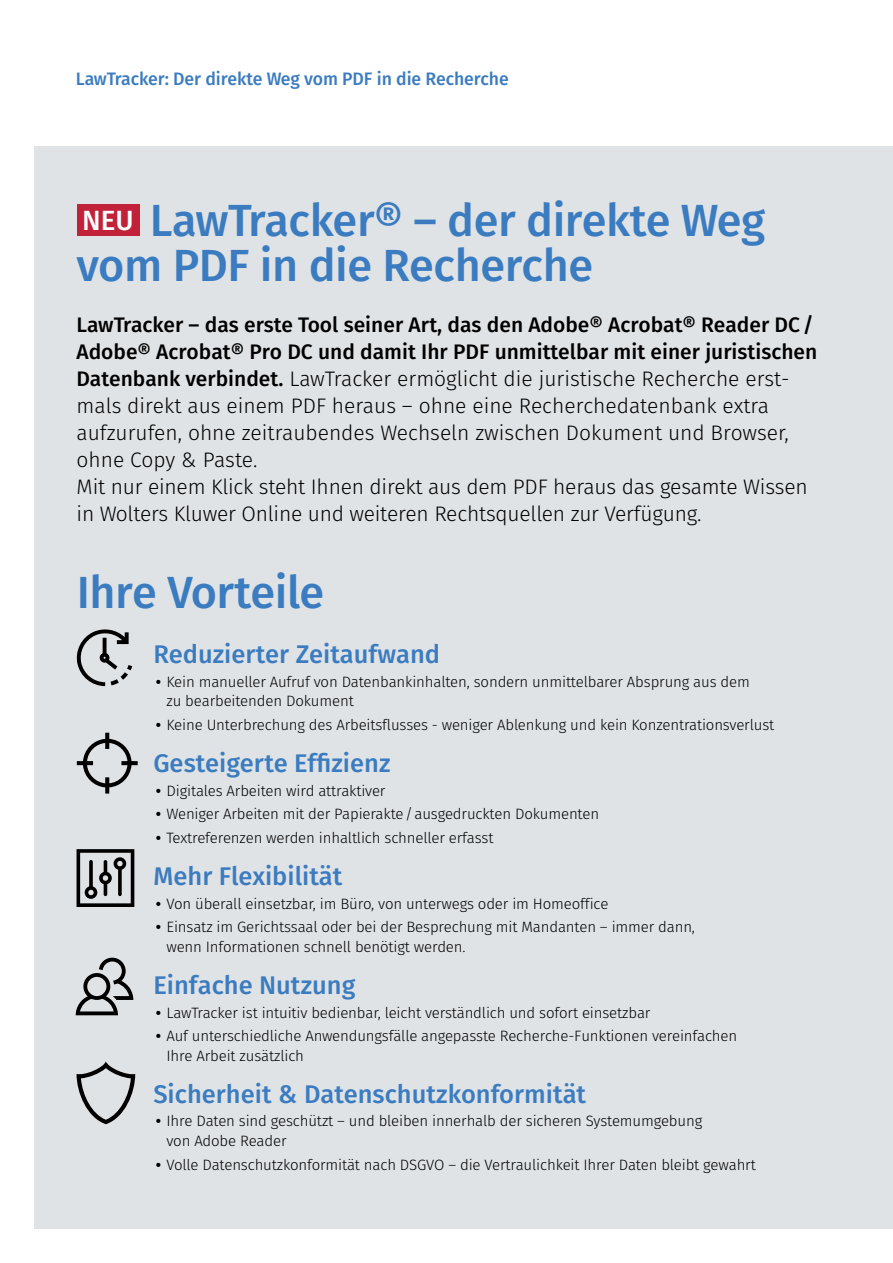
<style>
.page{position:relative;width:893px;height:1263px;background:#fff}
.page>*{position:absolute;margin:0;border:0;box-sizing:border-box;transform-origin:0 0}
.t1{font:500 45px/45px "Fira Sans";letter-spacing:-.01em;color:#3b7cc0}
.t2{font:500 25.5px "Fira Sans";color:#3b7cc0}
.t3{font:300 21px/27px "Fira Sans";color:#000}
.t4{font:500 18px "Fira Sans";letter-spacing:-.005em;color:#3b7cc0}
.t5{font:300 15px/19.5px "Fira Sans";letter-spacing:-.01em;color:#000}
.s1{font-size:27.75px;color:#fff}
.s2{font-weight:500}
</style>
<div class="page">
<div style="left:34px;top:147px;width:859px;height:1082px;background:#e0e3e6"></div>
<div style="left:77px;top:204px;width:62px;height:32px;background:#c12139"></div>
<svg style="left:76px;top:629px;width:56px;height:57px"></svg>
<svg style="left:77px;top:733px;width:61px;height:60px"></svg>
<svg style="left:77px;top:849px;width:57px;height:58px"></svg>
<svg style="left:76px;top:958px;width:57px;height:57px"></svg>
<svg style="left:77px;top:1061px;width:58px;height:63px"></svg>
<p class="t4" style="left:76px;top:64px;width:434px">LawTracker: Der direkte Weg vom PDF in die Recherche</p>
<h1 class="t1" style="left:77px;top:195px;width:690px"><span class="s1">NEU</span> LawTracker® – der direkte Weg vom PDF in die Recherche</h1>
<p class="t3" style="left:77px;top:311px;width:742px"><span class="s2">LawTracker – das erste Tool seiner Art, das den Adobe® Acrobat® Reader DC/ Adobe® Acrobat® Pro DC und damit Ihr PDF unmittelbar mit einer juristischen Datenbank verbindet.</span> LawTracker ermöglicht die juristische Recherche erst&shy;mals direkt aus einem PDF heraus – ohne eine Recherchedatenbank extra aufzurufen, ohne zeitraubendes Wechseln zwischen Dokument und Browser, ohne Copy &amp; Paste.<br>Mit nur einem Klick steht Ihnen direkt aus dem PDF heraus das gesamte Wissen in Wolters Kluwer Online und weiteren Rechtsquellen zur Verfügung.</p>
<h1 class="t1" style="left:77px;top:567px;width:249px">Ihre Vorteile</h1>
<h2 class="t2" style="left:153px;top:634px;width:288px">Reduzierter Zeitaufwand</h2>
<p class="t5" style="left:167px;top:672px;width:585px;text-indent:-13px">• Kein manueller Aufruf von Datenbankinhalten, sondern unmittelbarer Absprung aus dem zu bearbeitenden Dokument</p>
<p class="t5" style="left:153px;top:715px;width:622px">• Keine Unterbrechung des Arbeitsflusses - weniger Ablenkung und kein Konzentrationsverlust</p>
<h2 class="t2" style="left:153px;top:742px;width:239px">Gesteigerte Effizienz</h2>
<p class="t5" style="left:153px;top:781px;width:234px">• Digitales Arbeiten wird attraktiver</p>
<p class="t5" style="left:153px;top:804px;width:447px">• Weniger Arbeiten mit der Papierakte/ausgedruckten Dokumenten</p>
<p class="t5" style="left:153px;top:828px;width:342px">• Textreferenzen werden inhaltlich schneller erfasst</p>
<h2 class="t2" style="left:153px;top:855px;width:191px">Mehr Flexibilität</h2>
<p class="t5" style="left:153px;top:894px;width:457px">• Von überall einsetzbar, im Büro, von unterwegs oder im Homeoffice</p>
<p class="t5" style="left:167px;top:917px;width:530px;text-indent:-13px">• Einsatz im Gerichtssaal oder bei der Besprechung mit Mandanten – immer dann, wenn Informationen schnell benötigt werden.</p>
<h2 class="t2" style="left:153px;top:964px;width:204px">Einfache Nutzung</h2>
<p class="t5" style="left:153px;top:1002px;width:499px">• LawTracker ist intuitiv bedienbar, leicht verständlich und sofort einsetzbar</p>
<p class="t5" style="left:167px;top:1026px;width:572px;text-indent:-13px">• Auf unterschiedliche Anwendungsfälle angepasste Recherche-Funktionen vereinfachen<br>Ihre Arbeit zusätzlich</p>
<h2 class="t2" style="left:153px;top:1073px;width:434px">Sicherheit &amp; Datenschutzkonformität</h2>
<p class="t5" style="left:167px;top:1111px;width:537px;text-indent:-13px">• Ihre Daten sind geschützt – und bleiben innerhalb der sicheren Systemumgebung von Adobe Reader</p>
<p class="t5" style="left:153px;top:1154px;width:604px">• Volle Datenschutzkonformität nach DSGVO – die Vertraulichkeit Ihrer Daten bleibt gewahrt</p>
</div>
